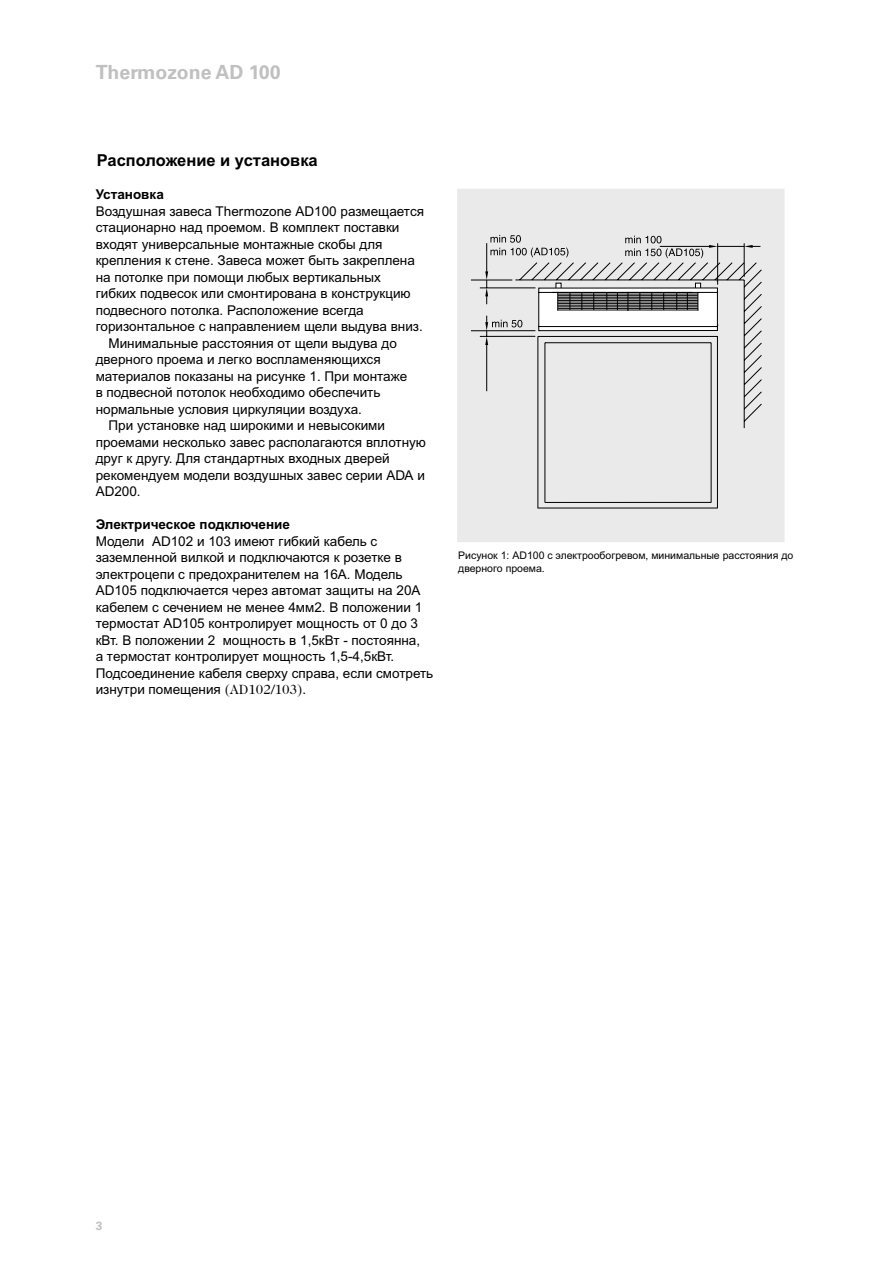
<style>
.page{position:relative;width:893px;height:1263px;background:#fff}
.page>*{position:absolute;margin:0;border:0;box-sizing:border-box;transform-origin:0 0}
.t1{font:700 19.5px "Univers";color:#c0c0c0}
.Kapitel_underrubrik_-_ryska{font:700 16.5px "Arial Cyr";color:#000}
.Brödtext_1_a_rad_-_ryska{font:13.5px/16.5px "Arial Cyr";color:#000}
.Brödtext_indrag_3_mm_-_ryska{font:13.5px/16.5px "Arial Cyr";color:#000}
.Mellanrubrik_-_ryska{font:700 13.5px "Arial Cyr";color:#000}
.t2{font:700 12px "Univers";color:#c0c0c0}
.Bildtext_-_ryska{font:10.5px/13.5px "Arial Cyr";color:#000}
.s1{font-family:"Caslon Two Twenty Four"}
</style>
<div class="page">
<div style="left:458px;top:189px;width:326px;height:352px;background:#eaeaea"></div>
<div style="left:457px;top:189px;width:327px;height:353px;border:2px solid #eaeaea"></div>
<svg style="left:515px;top:262px;width:247px;height:246px"></svg>
<hr style="left:717px;top:243px;width:1px;height:42px;background:#000">
<hr style="left:660px;top:246px;width:50px;height:1px;background:#000">
<hr style="left:744px;top:243px;width:1px;height:34px;background:#000">
<svg style="left:709px;top:245px;width:51px;height:3px"></svg>
<svg style="left:625px;top:236px;width:78px;height:22px"></svg>
<svg style="left:490px;top:235px;width:78px;height:22px"></svg>
<hr style="left:471px;top:280px;width:41px;height:1px;background:#000">
<hr style="left:486px;top:243px;width:1px;height:30px;background:#000">
<hr style="left:480px;top:288px;width:55px;height:1px;background:#000">
<svg style="left:485px;top:271px;width:3px;height:33px"></svg>
<hr style="left:471px;top:330px;width:64px;height:1px;background:#000">
<hr style="left:480px;top:336px;width:55px;height:1px;background:#000">
<hr style="left:486px;top:344px;width:1px;height:47px;background:#000">
<svg style="left:485px;top:316px;width:37px;height:29px"></svg>
<svg style="left:538px;top:281px;width:180px;height:50px"></svg>
<hr style="left:545px;top:502px;width:166px;height:1px;background:#000">
<hr style="left:538px;top:508px;width:180px;height:1px;background:#000">
<h1 class="t1" style="left:96px;top:61px;width:187px">Thermozone AD 100</h1>
<p class="Kapitel_underrubrik_-_ryska" style="left:97px;top:151px;width:222px">Расположение и установка</p>
<p class="Mellanrubrik_-_ryska" style="left:96px;top:187px;width:70px">Установка</p>
<p class="Brödtext_1_a_rad_-_ryska" style="left:96px;top:203px;width:330px">Воздушная завеса Thermozone AD100 размещается стационарно над проемом. В комплект поставки входят универсальные монтажные скобы для крепления к стене. Завеса может быть закреплена на потолке при помощи любых вертикальных гибких подвесок или смонтирована в конструкцию подвесного потолка. Расположение всегда горизонтальное с направлением щели выдува вниз.</p>
<p class="Brödtext_indrag_3_mm_-_ryska" style="left:96px;top:335px;width:313px;text-indent:13px">Минимальные расстояния от щели выдува до дверного проема и легко воспламеняющихся материалов показаны на рисунке 1. При монтаже в подвесной потолок необходимо обеспечить нормальные условия циркуляции воздуха.</p>
<p class="Brödtext_indrag_3_mm_-_ryska" style="left:96px;top:417px;width:332px;text-indent:13px">При установке над широкими и невысокими проемами несколько завес располагаются вплотную друг к другу. Для стандартных входных дверей рекомендуем модели воздушных завес серии ADA и AD200.</p>
<p class="Mellanrubrik_-_ryska" style="left:96px;top:517px;width:196px">Электрическое подключение</p>
<p class="Brödtext_1_a_rad_-_ryska" style="left:96px;top:533px;width:339px">Модели AD102 и 103 имеют гибкий кабель с заземленной вилкой и подключаются к розетке в электроцепи с предохранителем на 16А. Модель AD105 подключается через автомат защиты на 20А кабелем с сечением не менее 4мм2. В положении 1 термостат AD105 контролирует мощность от 0 до 3 кВт. В положении 2 мощность в 1,5кВт - постоянна,<br>а термостат контролирует мощность 1,5-4,5кВт.<br>Подсоединение кабеля сверху справа, если смотреть изнутри помещения <span class="s1">(AD102/103)</span>.</p>
<p class="Bildtext_-_ryska" style="left:458px;top:548px;width:337px">Рисунок 1: AD100 с электрообогревом, минимальные расстояния до дверного проема.</p>
<p class="t2" style="left:96px;top:1219px;width:8px">3</p>
</div>
